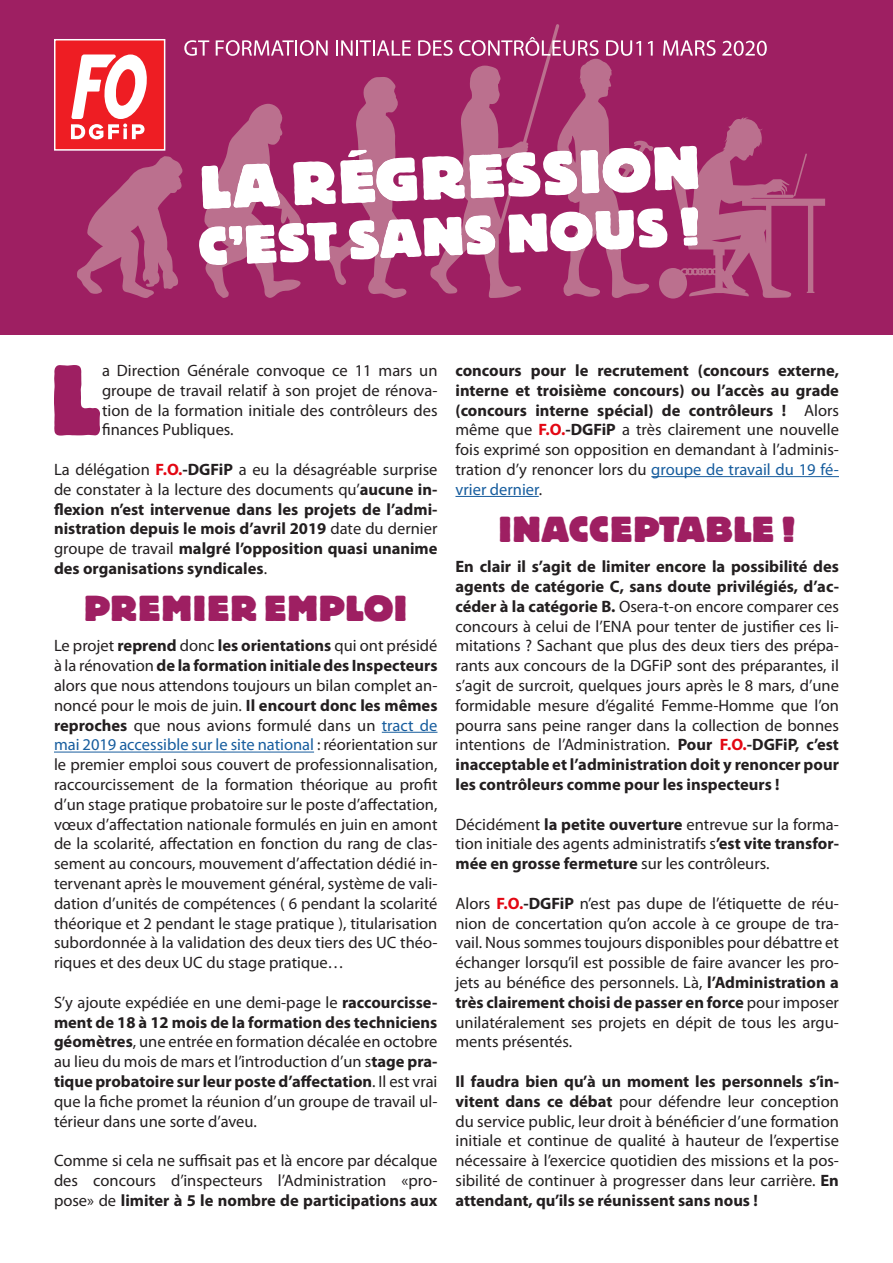
<style>
.page{position:relative;width:893px;height:1263px;background:#fff}
.page>*{position:absolute;margin:0;border:0;box-sizing:border-box;transform-origin:0 0}
.t1{font:800 99.3px "Block BE";color:#9e1f62}
.t2{font:800 36px "Block BE";letter-spacing:.04em;color:#9e1f62}
.t3{font:800 36px "Block BE";letter-spacing:.02em;color:#9e1f62}
.t4{font:16.5px/19.8px "Myriad Pro";color:#231f20;text-align:justify}
.t5{font:700 16.5px/19.8px "Myriad Pro";color:#231f20;text-align:justify}
.s1{font-weight:400}
.s2{color:#e30713}
.s3{font-weight:700}
.s4{color:#175d9e}
.s5{font-weight:400;color:#175d9e}
.s6{font-weight:700;color:#e30713}
</style>
<div class="page">
<div style="left:0;top:0;width:893px;height:335px;background:#9e1f62"></div>
<hr style="left:382px;top:732px;width:55px;height:1px;background:#175d9e">
<hr style="left:54px;top:752px;width:260px;height:1px;background:#175d9e">
<hr style="left:651px;top:476px;width:188px;height:1px;background:#175d9e">
<hr style="left:455px;top:496px;width:84px;height:1px;background:#175d9e">
<div style="left:55px;top:40px;width:110px;height:110px;background:#ee1d23"></div>
<svg style="left:71px;top:24px;width:754px;height:275px"></svg>
<div style="left:54px;top:39px;width:111px;height:112px;border:2px solid #fff"></div>
<p class="t1" style="left:50px;top:345px;width:53px">L</p>
<p class="t4" style="left:102px;top:360px;width:337px">a Direction Générale convoque ce 11 mars un groupe de travail relatif à son projet de rénova&shy;tion de la formation initiale des contrôleurs des finances Publiques.</p>
<p class="t5" style="left:54px;top:459px;width:385px"><span class="s1">La délégation</span> <span class="s2">F.O.</span>-DGFiP <span class="s1">a eu la désagréable surprise de constater à la lecture des documents qu’</span>aucune in&shy;flexion n’est intervenue dans les projets de l’admi&shy;nistration depuis le mois d’avril 2019 <span class="s1">date du dernier groupe de travail</span> malgré l’opposition quasi unanime des organisations syndicales<span class="s1">.</span></p>
<p class="t2" style="left:84px;top:588px;width:324px">PREMIER EMPLOI</p>
<p class="t4" style="left:54px;top:636px;width:385px">Le projet <span class="s3">reprend</span> donc <span class="s3">les orientations</span> qui ont présidé à la rénovation <span class="s3">de la formation initiale des Inspecteurs </span>alors que nous attendons toujours un bilan complet an&shy;noncé pour le mois de juin. <span class="s3">Il encourt donc les mêmes reproches</span> que nous avions formulé dans un <span class="s4">tract de mai 2019 accessible sur le site national</span> : réorientation sur le premier emploi sous couvert de professionnalisation, raccourcissement de la formation théorique au profit d’un stage pratique probatoire sur le poste d’affectation, vœux d’affectation nationale formulés en juin en amont de la scolarité, affectation en fonction du rang de clas&shy;sement au concours, mouvement d’affectation dédié in&shy;tervenant après le mouvement général, système de vali&shy;dation d’unités de compétences ( 6 pendant la scolarité théorique et 2 pendant le stage pratique ), titularisation subordonnée à la validation des deux tiers des UC théo&shy;riques et des deux UC du stage pratique…</p>
<p class="t4" style="left:54px;top:992px;width:385px">S’y ajoute expédiée en une demi-page le <span class="s3">raccourcisse&shy;ment de 18 à 12 mois de la formation des techniciens géomètres</span>, une entrée en formation décalée en octobre au lieu du mois de mars et l’introduction d’un s<span class="s3">tage pra&shy;tique probatoire sur leur poste d’affectation</span>. Il est vrai que la fiche promet la réunion d’un groupe de travail ul&shy;térieur dans une sorte d’aveu.</p>
<p class="t4" style="left:54px;top:1150px;width:385px">Comme si cela ne suffisait pas et là encore par décalque des concours d’inspecteurs l’Administration «pro&shy;pose» de <span class="s3">limiter à 5 le nombre de participations aux</span></p>
<p class="t5" style="left:455px;top:360px;width:385px">concours pour le recrutement (concours externe, interne et troisième concours) ou l’accès au grade (concours interne spécial) de contrôleurs ! <span class="s1">Alors même que</span> <span class="s2">F.O.</span>-DGFiP <span class="s1">a très clairement une nouvelle fois exprimé son opposition en demandant à l’adminis&shy;tration d’y renoncer lors du</span> <span class="s5">groupe de travail du 19 fé&shy;vrier dernier</span><span class="s1">.</span></p>
<p class="t3" style="left:499px;top:509px;width:299px">INACCEPTABLE !</p>
<p class="t4" style="left:455px;top:556px;width:385px"><span class="s3">En clair il s’agit de limiter encore la possibilité des agents de catégorie C, sans doute privilégiés, d’ac&shy;céder à la catégorie B.</span> Osera-t-on encore comparer ces concours à celui de l’ENA pour tenter de justifier ces li&shy;mitations ? Sachant que plus des deux tiers des prépa&shy;rants aux concours de la DGFiP sont des préparantes, il s’agit de surcroit, quelques jours après le 8 mars, d’une formidable mesure d’égalité Femme-Homme que l’on pourra sans peine ranger dans la collection de bonnes intentions de l’Administration. <span class="s3">Pour</span> <span class="s6">F.O.</span><span class="s3">-DGFiP, c’est inacceptable et l’administration doit y renoncer pour les contrôleurs comme pour les inspecteurs !</span></p>
<p class="t4" style="left:455px;top:814px;width:385px">Décidément <span class="s3">la petite ouverture</span> entrevue sur la forma&shy;tion initiale des agents administratifs s<span class="s3">’est vite transfor&shy;mée en grosse fermeture</span> sur les contrôleurs.</p>
<p class="t4" style="left:455px;top:893px;width:385px">Alors <span class="s6">F.O.</span><span class="s3">-DGFiP</span> n’est pas dupe de l’étiquette de réu&shy;nion de concertation qu’on accole à ce groupe de tra&shy;vail. Nous sommes toujours disponibles pour débattre et échanger lorsqu’il est possible de faire avancer les pro&shy;jets au bénéfice des personnels. Là, <span class="s3">l’Administration a très clairement choisi de passer en force</span> pour imposer unilatéralement ses projets en dépit de tous les argu&shy;ments présentés.</p>
<p class="t4" style="left:455px;top:1071px;width:385px"><span class="s3">Il faudra bien qu’à un moment les personnels s’in&shy;vitent dans ce débat</span> pour défendre leur conception du service public, leur droit à bénéficier d’une formation initiale et continue de qualité à hauteur de l’expertise nécessaire à l’exercice quotidien des missions et la pos&shy;sibilité de continuer à progresser dans leur carrière. <span class="s3">En attendant, qu’ils se réunissent sans nous !</span></p>
</div>
